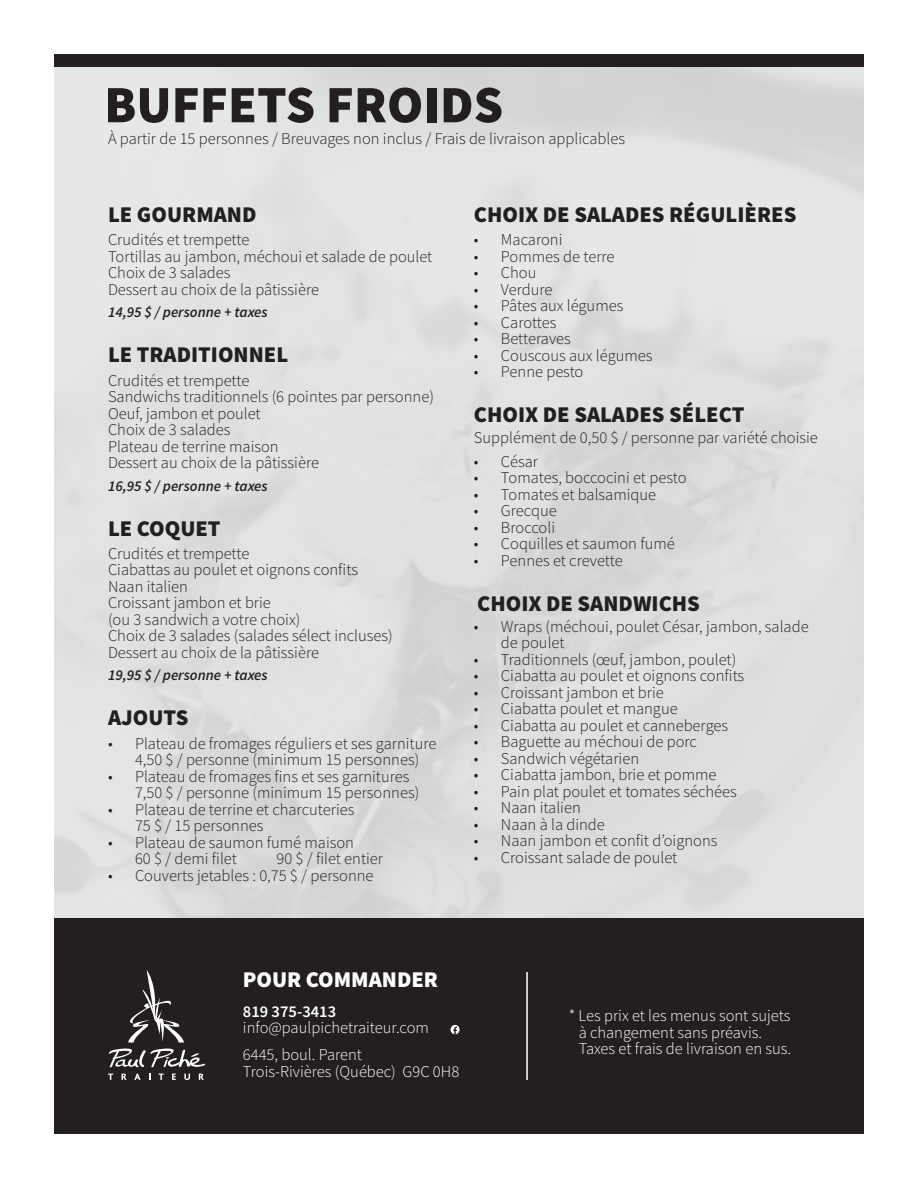
<style>
.page{position:relative;width:918px;height:1188px;background:#fff}
.page>*{position:absolute;margin:0;border:0;box-sizing:border-box;transform-origin:0 0}
.Titres_menu{font:900 52.5px "Source Sans Pro";color:#231f20}
.Sous-titres{font:900 22.5px "Source Sans Pro";color:#231f20}
.Sous-titres-2{font:900 22.5px "Source Sans Pro";color:#fff}
.Standard_italique{font:300 16.5px/16.5px "Source Sans Pro";color:#231f20}
.t1{font:300 16.5px/16.5px "Source Sans Pro";color:#fff}
.t2{font:600 16.5px "Source Sans Pro";color:#fff}
.Standard_italique-2{font:italic 600 15px "Source Sans Pro";color:#231f20}
</style>
<div class="page">
<div style="left:54px;top:918px;width:810px;height:216px;background:#231f20"></div>
<div style="left:54px;top:54px;width:810px;height:13px;background:#231f20"></div>
<svg style="left:108px;top:1074px;width:5px;height:6px"></svg>
<svg style="left:122px;top:1074px;width:5px;height:6px"></svg>
<svg style="left:134px;top:1074px;width:7px;height:6px"></svg>
<svg style="left:159px;top:1074px;width:5px;height:6px"></svg>
<svg style="left:172px;top:1074px;width:4px;height:6px"></svg>
<svg style="left:184px;top:1074px;width:6px;height:6px"></svg>
<svg style="left:199px;top:1074px;width:5px;height:6px"></svg>
<svg style="left:109px;top:1049px;width:96px;height:19px"></svg>
<svg style="left:128px;top:970px;width:56px;height:73px"></svg>
<hr style="left:526px;top:972px;width:2px;height:108px;background:#fff">
<svg style="left:451px;top:1025px;width:9px;height:9px"></svg>
<p class="Titres_menu" style="left:104px;top:69px;width:400px">BUFFETS FROIDS</p>
<p class="Standard_italique" style="left:108px;top:130px;width:519px">À partir de 15 personnes / Breuvages non inclus / Frais de livraison applicables</p>
<p class="Sous-titres" style="left:108px;top:199px;width:150px">LE GOURMAND</p>
<p class="Standard_italique" style="left:108px;top:232px;width:143px">Crudités et trempette</p>
<p class="Standard_italique" style="left:108px;top:248px;width:326px">Tortillas au jambon, méchoui et salade de poulet</p>
<p class="Standard_italique" style="left:108px;top:265px;width:124px">Choix de 3 salades</p>
<p class="Standard_italique" style="left:108px;top:281px;width:213px">Dessert au choix de la pâtissière</p>
<p class="Standard_italique-2" style="left:108px;top:303px;width:161px">14,95 $ / personne + taxes</p>
<p class="Sous-titres" style="left:108px;top:339px;width:182px">LE TRADITIONNEL</p>
<p class="Standard_italique" style="left:108px;top:372px;width:143px">Crudités et trempette</p>
<p class="Standard_italique" style="left:108px;top:388px;width:327px">Sandwichs traditionnels (6 pointes par personne)</p>
<p class="Standard_italique" style="left:108px;top:405px;width:154px">Oeuf, jambon et poulet<br>Choix de 3 salades</p>
<p class="Standard_italique" style="left:108px;top:438px;width:172px">Plateau de terrine maison</p>
<p class="Standard_italique" style="left:108px;top:454px;width:213px">Dessert au choix de la pâtissière</p>
<p class="Standard_italique-2" style="left:108px;top:476px;width:161px">16,95 $ / personne + taxes</p>
<p class="Sous-titres" style="left:108px;top:513px;width:114px">LE COQUET</p>
<p class="Standard_italique" style="left:108px;top:545px;width:143px">Crudités et trempette</p>
<p class="Standard_italique" style="left:108px;top:562px;width:252px">Ciabattas au poulet et oignons confits</p>
<p class="Standard_italique" style="left:108px;top:578px;width:81px">Naan italien</p>
<p class="Standard_italique" style="left:108px;top:595px;width:164px">Croissant jambon et brie</p>
<p class="Standard_italique" style="left:108px;top:611px;width:194px">(ou 3 sandwich a votre choix)</p>
<p class="Standard_italique" style="left:108px;top:628px;width:286px">Choix de 3 salades (salades sélect incluses)</p>
<p class="Standard_italique" style="left:108px;top:644px;width:213px">Dessert au choix de la pâtissière</p>
<p class="Standard_italique-2" style="left:108px;top:666px;width:161px">19,95 $ / personne + taxes</p>
<p class="Sous-titres" style="left:108px;top:702px;width:82px">AJOUTS</p>
<p class="Standard_italique" style="left:108px;top:735px;width:330px;text-align:center">• Plateau de fromages réguliers et ses garniture<br>4,50 $ / personne (minimum 15 personnes)</p>
<p class="Standard_italique" style="left:135px;top:768px;width:286px;text-indent:-27px">• Plateau de fromages fins et ses garnitures<br>7,50 $ / personne (minimum 15 personnes)</p>
<p class="Standard_italique" style="left:135px;top:801px;width:221px;text-indent:-27px">• Plateau de terrine et charcuteries<br>75 $ / 15 personnes</p>
<p class="Standard_italique" style="left:135px;top:834px;width:221px;text-indent:-27px">• Plateau de saumon fumé maison<br>60 $ / demi filet</p>
<p class="Standard_italique" style="left:277px;top:850px;width:108px">90 $ / filet entier</p>
<p class="Standard_italique" style="left:108px;top:867px;width:267px">• Couverts jetables : 0,75 $ / personne</p>
<p class="Sous-titres" style="left:474px;top:199px;width:324px">CHOIX DE SALADES RÉGULIÈRES</p>
<p class="Standard_italique" style="left:474px;top:232px;width:90px">• Macaroni</p>
<p class="Standard_italique" style="left:474px;top:248px;width:142px">• Pommes de terre</p>
<p class="Standard_italique" style="left:474px;top:265px;width:64px">• Chou</p>
<p class="Standard_italique" style="left:474px;top:281px;width:80px">• Verdure</p>
<p class="Standard_italique" style="left:474px;top:298px;width:151px">• Pâtes aux légumes</p>
<p class="Standard_italique" style="left:474px;top:314px;width:84px">• Carottes</p>
<p class="Standard_italique" style="left:474px;top:331px;width:98px">• Betteraves</p>
<p class="Standard_italique" style="left:474px;top:347px;width:180px">• Couscous aux légumes</p>
<p class="Standard_italique" style="left:474px;top:364px;width:111px">• Penne pesto</p>
<p class="Sous-titres" style="left:474px;top:399px;width:272px">CHOIX DE SALADES SÉLECT</p>
<p class="Standard_italique" style="left:474px;top:430px;width:346px">Supplément de 0,50 $ / personne par variété choisie</p>
<p class="Standard_italique" style="left:474px;top:453px;width:66px">• César</p>
<p class="Standard_italique" style="left:474px;top:469px;width:214px">• Tomates, boccocini et pesto</p>
<p class="Standard_italique" style="left:474px;top:486px;width:184px">• Tomates et balsamique</p>
<p class="Standard_italique" style="left:474px;top:502px;width:84px">• Grecque</p>
<p class="Standard_italique" style="left:474px;top:519px;width:83px">• Broccoli</p>
<p class="Standard_italique" style="left:474px;top:535px;width:202px">• Coquilles et saumon fumé</p>
<p class="Standard_italique" style="left:474px;top:552px;width:150px">• Pennes et crevette</p>
<p class="Sous-titres" style="left:477px;top:588px;width:224px">CHOIX DE SANDWICHS</p>
<p class="Standard_italique" style="left:501px;top:618px;width:309px;text-indent:-27px">• Wraps (méchoui, poulet César, jambon, salade de poulet</p>
<p class="Standard_italique" style="left:474px;top:651px;width:264px">• Traditionnels (œuf, jambon, poulet)</p>
<p class="Standard_italique" style="left:474px;top:667px;width:272px">• Ciabatta au poulet et oignons confits</p>
<p class="Standard_italique" style="left:474px;top:684px;width:191px">• Croissant jambon et brie</p>
<p class="Standard_italique" style="left:474px;top:700px;width:205px">• Ciabatta poulet et mangue</p>
<p class="Standard_italique" style="left:474px;top:717px;width:256px">• Ciabatta au poulet et canneberges</p>
<p class="Standard_italique" style="left:474px;top:733px;width:225px">• Baguette au méchoui de porc</p>
<p class="Standard_italique" style="left:474px;top:750px;width:167px">• Sandwich végétarien</p>
<p class="Standard_italique" style="left:474px;top:766px;width:244px">• Ciabatta jambon, brie et pomme</p>
<p class="Standard_italique" style="left:474px;top:783px;width:264px">• Pain plat poulet et tomates séchées</p>
<p class="Standard_italique" style="left:474px;top:799px;width:108px">• Naan italien</p>
<p class="Standard_italique" style="left:474px;top:816px;width:132px">• Naan à la dinde</p>
<p class="Standard_italique" style="left:474px;top:832px;width:245px">• Naan jambon et confit d’oignons</p>
<p class="Standard_italique" style="left:474px;top:849px;width:205px">• Croissant salade de poulet</p>
<p class="Sous-titres-2" style="left:243px;top:964px;width:197px">POUR COMMANDER</p>
<p class="t2" style="left:243px;top:1000px;width:95px">819 375-3413</p>
<p class="t1" style="left:243px;top:1019px;width:188px">info@paulpichetraiteur.com</p>
<p class="t1" style="left:243px;top:1046px;width:121px">6445, boul. Parent</p>
<p class="t1" style="left:243px;top:1063px;width:218px">Trois-Rivières (Québec) G9C 0H8</p>
<p class="t1" style="left:579px;top:1007px;width:214px;text-indent:-10px">* Les prix et les menus sont sujets à changement sans préavis.<br>Taxes et frais de livraison en sus.</p>
</div>
